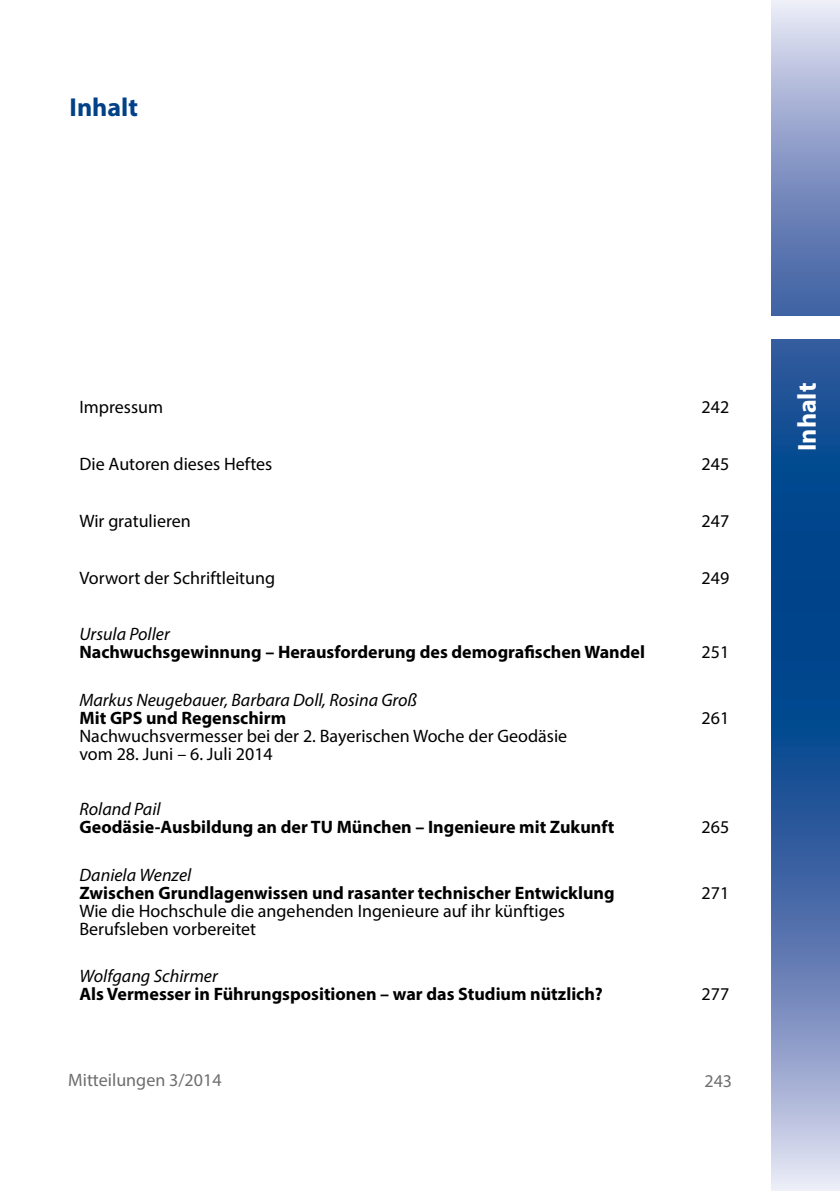
<style>
.page{position:relative;width:840px;height:1191px;background:#fff}
.page>*{position:absolute;margin:0;border:0;box-sizing:border-box;transform-origin:0 0}
.t1{font:700 26px "Myriad Pro";color:#fff}
.t2{font:700 26px "Myriad Pro";color:#004188}
.t3{font:18px/18px "Myriad Pro";color:#000}
.t4{font:700 18px "Myriad Pro";color:#000}
.t5{font:italic 18px "Myriad Pro";color:#000}
.t6{font:18px "Myriad Pro";color:#6e6e6e}
</style>
<div class="page">
<svg style="left:771px;top:0;width:68px;height:595px;background:#5479b0"></svg>
<svg style="left:771px;top:595px;width:68px;height:596px;background:#5377af"></svg>
<div style="left:770px;top:316px;width:69px;height:22px;background:#fff"></div>
<h1 class="t2" style="left:69px;top:90px;width:70px">Inhalt</h1>
<p class="t3" style="left:79px;top:398px;width:85px">Impressum</p>
<p class="t3" style="left:701px;top:398px;width:29px">242</p>
<p class="t3" style="left:79px;top:455px;width:194px">Die Autoren dieses Heftes</p>
<p class="t3" style="left:701px;top:455px;width:29px">245</p>
<p class="t3" style="left:79px;top:511px;width:113px">Wir gratulieren</p>
<p class="t3" style="left:701px;top:511px;width:29px">247</p>
<p class="t3" style="left:79px;top:568px;width:197px">Vorwort der Schriftleitung</p>
<p class="t3" style="left:701px;top:568px;width:29px">249</p>
<p class="t5" style="left:79px;top:623px;width:92px">Ursula Poller</p>
<p class="t4" style="left:79px;top:640px;width:566px">Nachwuchsgewinnung – Herausforderung des demografischen Wandel</p>
<p class="t3" style="left:701px;top:643px;width:29px">251</p>
<p class="t5" style="left:79px;top:688px;width:339px">Markus Neugebauer, Barbara Doll, Rosina Groß</p>
<p class="t4" style="left:79px;top:706px;width:208px">Mit GPS und Regenschirm</p>
<p class="t3" style="left:79px;top:726px;width:489px">Nachwuchsvermesser bei der 2. Bayerischen Woche der Geodäsie vom 28. Juni – 6. Juli 2014</p>
<p class="t3" style="left:701px;top:708px;width:29px">261</p>
<p class="t5" style="left:79px;top:798px;width:83px">Roland Pail</p>
<p class="t4" style="left:79px;top:815px;width:536px">Geodäsie-Ausbildung an der TU München – Ingenieure mit Zukunft</p>
<p class="t3" style="left:701px;top:818px;width:29px">265</p>
<p class="t5" style="left:79px;top:863px;width:113px">Daniela Wenzel</p>
<p class="t4" style="left:79px;top:881px;width:536px">Zwischen Grundlagenwissen und rasanter technischer Entwicklung</p>
<p class="t3" style="left:79px;top:901px;width:487px">Wie die Hochschule die angehenden Ingenieure auf ihr künftiges<br>Berufsleben vorbereitet</p>
<p class="t3" style="left:701px;top:883px;width:29px">271</p>
<p class="t5" style="left:79px;top:965px;width:140px">Wolfgang Schirmer</p>
<p class="t4" style="left:79px;top:982px;width:524px">Als Vermesser in Führungspositionen – war das Studium nützlich?</p>
<p class="t3" style="left:701px;top:985px;width:29px">277</p>
<p class="t6" style="left:68px;top:1068px;width:155px">Mitteilungen 3/2014</p>
<p class="t6" style="left:704px;top:1069px;width:29px">243</p>
<h1 class="t1" style="left:789px;top:451px;width:70px;rotate:-90deg">Inhalt</h1>
</div>
